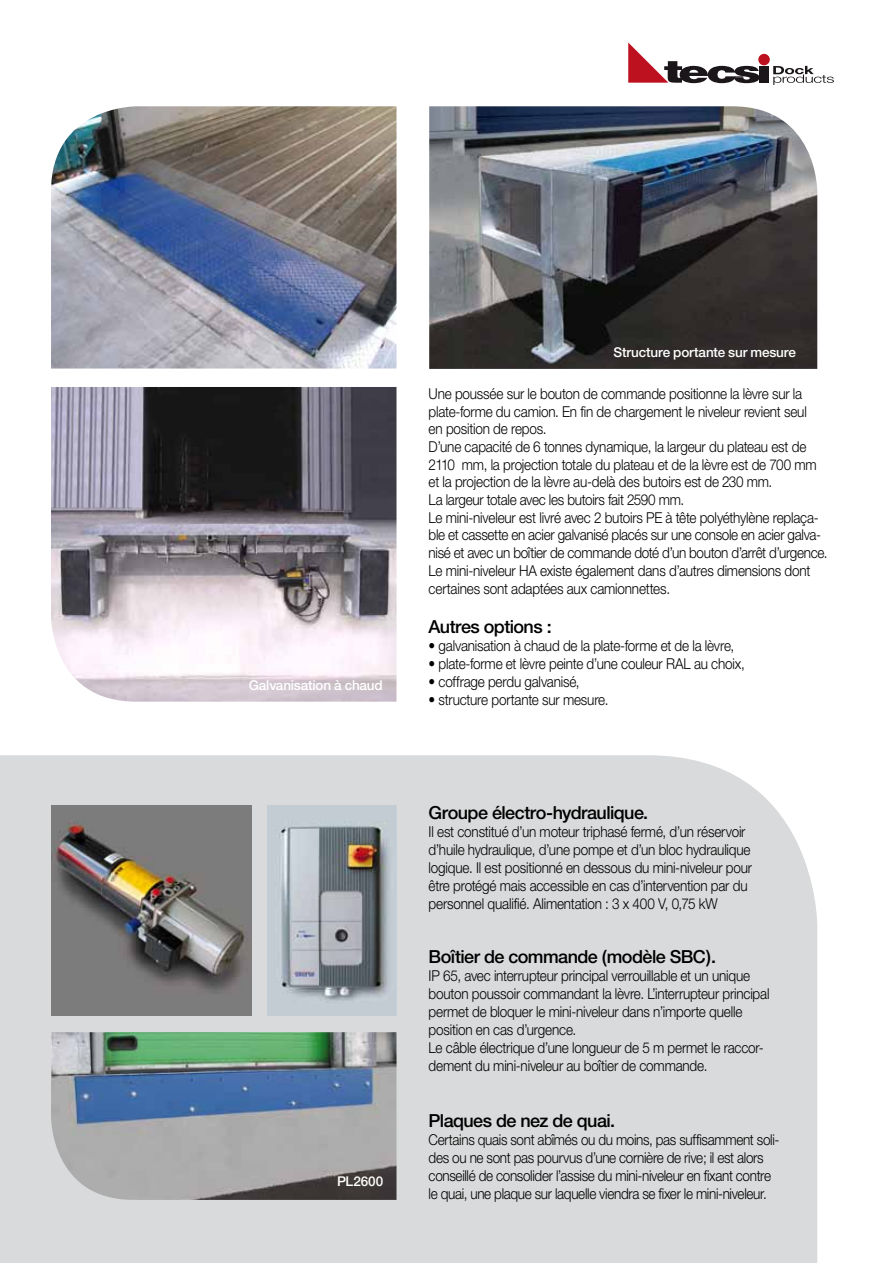
<style>
.page{position:relative;width:893px;height:1263px;background:#fff}
.page>*{position:absolute;margin:0;border:0;box-sizing:border-box;transform-origin:0 0}
.t1{font:500 18px "Helvetica Neue";letter-spacing:-.03em;color:#000}
.t2{font:300 15px/18px "Helvetica Neue";letter-spacing:-.015em;color:#000;scale:.9 1}
.t3{font:500 13.5px "Helvetica Neue";letter-spacing:-.015em;color:#fff}
</style>
<div class="page">
<img style="left:51px;top:106px;width:345px;height:263px">
<div style="left:0;top:755px;width:817px;height:508px;background:#d9dadb"></div>
<img style="left:51px;top:806px;width:201px;height:209px">
<img style="left:51px;top:387px;width:345px;height:315px">
<img style="left:429px;top:106px;width:388px;height:263px">
<img style="left:268px;top:806px;width:128px;height:209px">
<img style="left:51px;top:1032px;width:345px;height:168px">
<div style="left:759px;top:66px;width:10px;height:17px;background:#1a161a"></div>
<svg style="left:628px;top:43px;width:131px;height:40px"></svg>
<div style="left:758px;top:54px;width:12px;height:11px;background:#bd1120;border-radius:50%"></div>
<svg style="left:773px;top:66px;width:61px;height:19px"></svg>
<p class="t3" style="left:249px;top:677px;width:136px">Galvanisation à chaud</p>
<p class="t3" style="left:337px;top:1173px;width:48px">PL2600</p>
<p class="t3" style="left:614px;top:344px;width:184px">Structure portante sur mesure</p>
<p class="t2" style="left:429px;top:384px;width:445px">Une poussée sur le bouton de commande positionne la lèvre sur la plate-forme du camion. En fin de chargement le niveleur revient seul<br>en position de repos.<br>D’une capacité de 6 tonnes dynamique, la largeur du plateau est de 2110 mm, la projection totale du plateau et de la lèvre est de 700 mm et la projection de la lèvre au-delà des butoirs est de 230 mm.<br>La largeur totale avec les butoirs fait 2590 mm.<br>Le mini-niveleur est livré avec 2 butoirs PE à tête polyéthylène replaça&shy;ble et cassette en acier galvanisé placés sur une console en acier galva&shy;nisé et avec un boîtier de commande doté d’un bouton d’arrêt d’urgence.<br>Le mini-niveleur HA existe également dans d’autres dimensions dont certaines sont adaptées aux camionnettes.</p>
<p class="t1" style="left:429px;top:616px;width:125px">Autres options :</p>
<p class="t2" style="left:429px;top:636px;width:341px">• galvanisation à chaud de la plate-forme et de la lèvre,</p>
<p class="t2" style="left:429px;top:654px;width:353px">• plate-forme et lèvre peinte d’une couleur RAL au choix,</p>
<p class="t2" style="left:429px;top:672px;width:169px">• coffrage perdu galvanisé,</p>
<p class="t2" style="left:429px;top:690px;width:201px">• structure portante sur mesure.</p>
<p class="t1" style="left:429px;top:802px;width:221px">Groupe électro-hydraulique.</p>
<p class="t2" style="left:429px;top:822px;width:361px">Il est constitué d’un moteur triphasé fermé, d’un réservoir d’huile hydraulique, d’une pompe et d’un bloc hydraulique logique. Il est positionné en dessous du mini-niveleur pour être protégé mais accessible en cas d’intervention par du personnel qualifié. Alimentation : 3 x 400 V, 0,75 kW</p>
<p class="t1" style="left:429px;top:946px;width:289px">Boîtier de commande (modèle SBC).</p>
<p class="t2" style="left:429px;top:966px;width:380px">IP 65, avec interrupteur principal verrouillable et un unique bouton poussoir commandant la lèvre. L’interrupteur principal permet de bloquer le mini-niveleur dans n’importe quelle position en cas d’urgence.<br>Le câble électrique d’une longueur de 5 m permet le raccor&shy;dement du mini-niveleur au boîtier de commande.</p>
<p class="t1" style="left:429px;top:1110px;width:188px">Plaques de nez de quai.</p>
<p class="t2" style="left:429px;top:1130px;width:391px">Certains quais sont abîmés ou du moins, pas suffisamment soli&shy;des ou ne sont pas pourvus d’une cornière de rive; il est alors conseillé de consolider l’assise du mini-niveleur en fixant contre le quai, une plaque sur laquelle viendra se fixer le mini-niveleur.</p>
</div>
